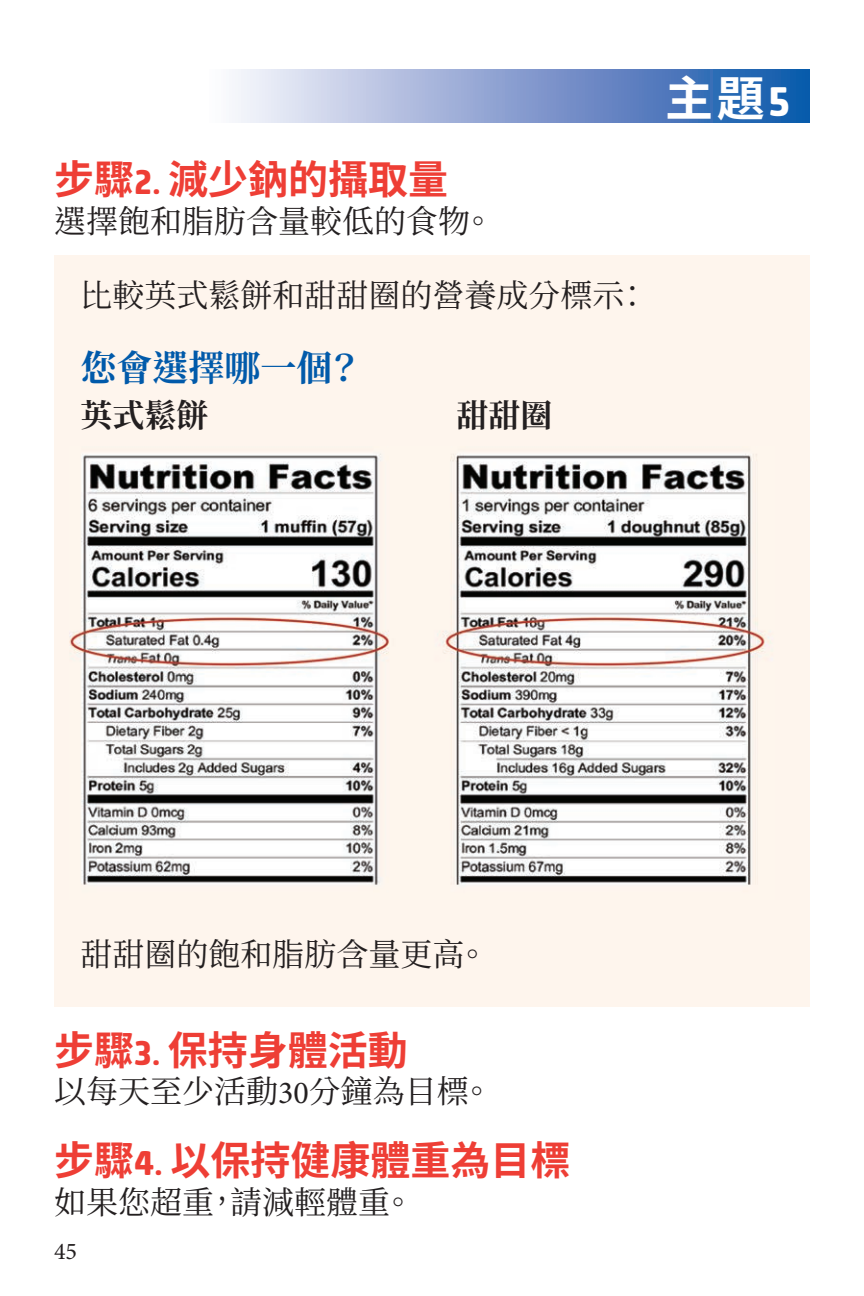
<style>
.page{position:relative;width:864px;height:1296px;background:#fff}
.page>*{position:absolute;margin:0;border:0;box-sizing:border-box;transform-origin:0 0}
.t1{font:700 48px "Noto Sans CJ Ktc";color:#fff}
.t2{font:700 40px "Noto Sans CJ Ktc";color:#ee3e35}
.t3{font:700 36px "Noto Serif CJ Ktc";color:#015aaa}
.t4{font:32px "Noto Serif CJ Ktc";color:#231f20}
.t5{font:700 32px "Noto Serif CJ Ktc";color:#231f20}
.t6{font:24px "Minion Pro";color:#231f20}
.s1{font-family:"Morl";font-weight:500}
.s2{font-family:"Minion Pro"}
</style>
<div class="page">
<svg style="left:235px;top:70px;width:575px;height:52px;background:#839fd0"></svg>
<div style="left:54px;top:255px;width:756px;height:752px;background:#fef5ed"></div>
<img style="left:69px;top:454px;width:702px;height:431px">
<p class="t2" style="left:54px;top:157px;width:396px">步驟<span class="s1">2.</span> 減少鈉的攝取量</p>
<p class="t4" style="left:54px;top:203px;width:441px">選擇飽和脂肪含量較低的食物。</p>
<p class="t4" style="left:81px;top:277px;width:570px">比較英式鬆餅和甜甜圈的營養成分標示：</p>
<p class="t3" style="left:81px;top:347px;width:284px">您會選擇哪一個？</p>
<p class="t5" style="left:81px;top:397px;width:129px">英式鬆餅</p>
<p class="t5" style="left:457px;top:397px;width:97px">甜甜圈</p>
<h1 class="t1" style="left:665px;top:71px;width:126px">主題<span class="s1">5</span></h1>
<p class="t4" style="left:81px;top:936px;width:410px">甜甜圈的飽和脂肪含量更高。</p>
<p class="t2" style="left:54px;top:1028px;width:355px">步驟<span class="s1">3.</span> 保持身體活動</p>
<p class="t4" style="left:54px;top:1074px;width:440px">以每天至少活動<span class="s2">30</span>分鐘為目標。</p>
<p class="t2" style="left:54px;top:1138px;width:518px">步驟<span class="s1">4.</span> 以保持健康體重為目標</p>
<p class="t4" style="left:54px;top:1184px;width:361px">如果您超重，請減輕體重。</p>
<p class="t6" style="left:54px;top:1236px;width:25px">45</p>
</div>
